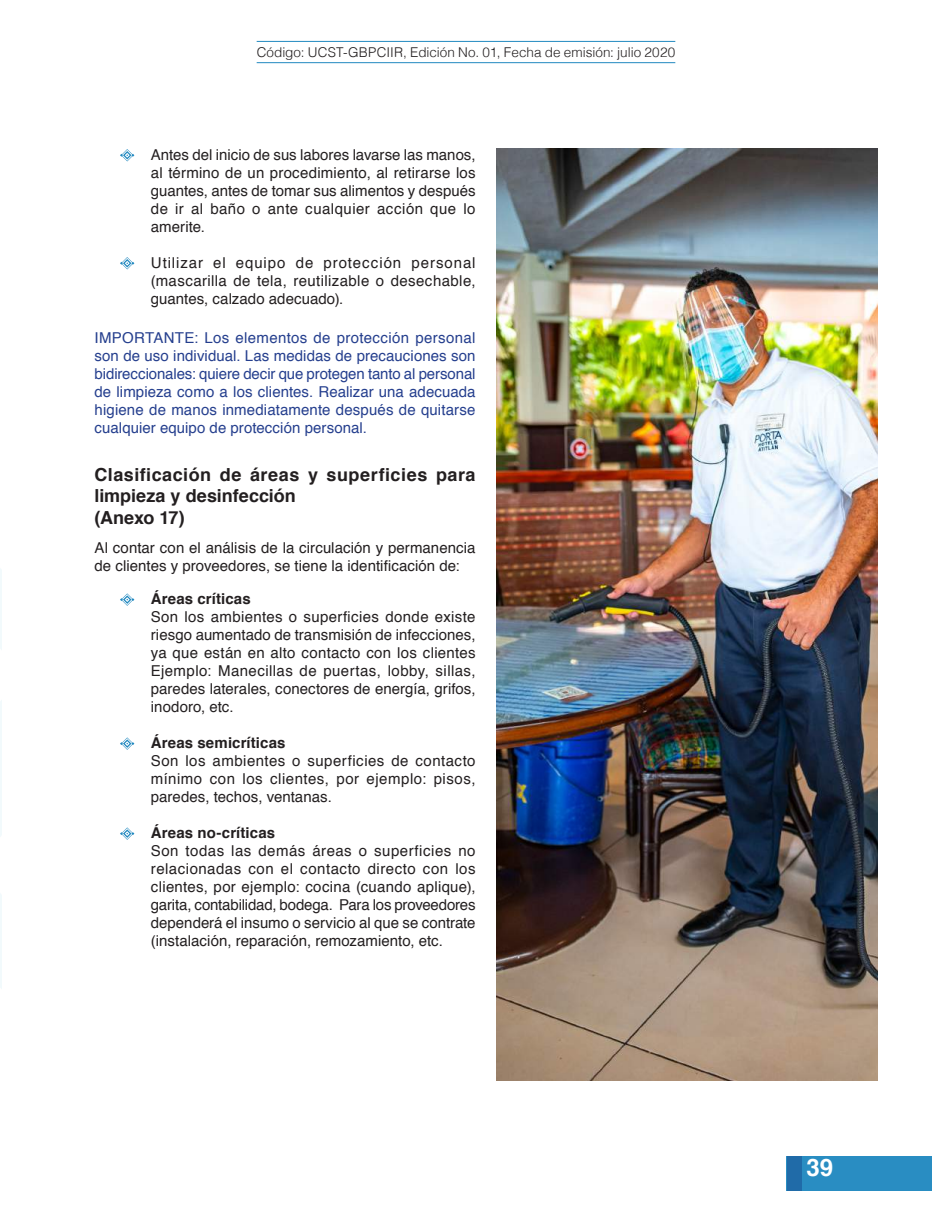
<style>
.page{position:relative;width:932px;height:1215px;background:#fff}
.page>*{position:absolute;margin:0;border:0;box-sizing:border-box;transform-origin:0 0}
.t1{font:700 24px "Helvetica";color:#fff}
.t2{font:700 18px/21.6px "Helvetica";letter-spacing:.02em;color:#231f20}
.t3{font:15px/18px "Helvetica";letter-spacing:.005em;color:#231f20;text-align:justify}
.t4{font:15px/18px "Helvetica";letter-spacing:.005em;color:#253f8e;text-align:justify}
.t5{font:700 15px "Helvetica";letter-spacing:.005em;color:#231f20}
.t6{font:300 13.5px "Helvetica";color:#231f20}
</style>
<div class="page">
<div style="left:786px;top:1156px;width:146px;height:34px;background:#298dc2"></div>
<div style="left:786px;top:1156px;width:15px;height:34px;background:#206ba8"></div>
<hr style="left:257px;top:62px;width:418px;height:1px;background:#2189c0">
<hr style="left:257px;top:41px;width:418px;height:1px;background:#2189c0">
<svg style="left:0;top:569px;width:2px;height:420px"></svg>
<svg style="left:120px;top:149px;width:14px;height:12px"></svg>
<svg style="left:120px;top:257px;width:14px;height:12px"></svg>
<svg style="left:120px;top:593px;width:14px;height:13px"></svg>
<svg style="left:120px;top:737px;width:14px;height:13px"></svg>
<svg style="left:120px;top:827px;width:14px;height:13px"></svg>
<img style="left:497px;top:148px;width:381px;height:933px">
<p class="t6" style="left:257px;top:40px;width:420px">Código: UCST-GBPCIIR, Edición No. 01, Fecha de emisión: julio 2020</p>
<p class="t3" style="left:151px;top:146px;width:326px">Antes del inicio de sus labores lavarse las manos, al término de un procedimiento, al retirarse los guantes, antes de tomar sus alimentos y después de ir al baño o ante cualquier acción que lo amerite.</p>
<p class="t3" style="left:151px;top:254px;width:326px">Utilizar el equipo de protección personal (mascarilla de tela, reutilizable o desechable, guantes, calzado adecuado).</p>
<p class="t4" style="left:94px;top:330px;width:382px">IMPORTANTE: Los elementos de protección personal son de uso individual. Las medidas de precauciones son bidireccionales: quiere decir que protegen tanto al personal de limpieza como a los clientes. Realizar una adecuada higiene de manos inmediatamente después de quitarse cualquier equipo de protección personal.</p>
<p class="t2" style="left:94px;top:464px;width:382px">Clasificación de áreas y superficies para limpieza y desinfección<br>(Anexo 17)</p>
<p class="t3" style="left:94px;top:539px;width:382px">Al contar con el análisis de la circulación y permanencia de clientes y proveedores, se tiene la identificación de:</p>
<p class="t5" style="left:151px;top:587px;width:101px">Áreas críticas</p>
<p class="t3" style="left:151px;top:608px;width:326px">Son los ambientes o superficies donde existe riesgo aumentado de transmisión de infecciones, ya que están en alto contacto con los clientes Ejemplo: Manecillas de puertas, lobby, sillas, paredes laterales, conectores de energía, grifos, inodoro, etc.</p>
<p class="t5" style="left:151px;top:731px;width:136px">Áreas semicríticas</p>
<p class="t3" style="left:151px;top:752px;width:326px">Son los ambientes o superficies de contacto mínimo con los clientes, por ejemplo: pisos, paredes, techos, ventanas.</p>
<p class="t5" style="left:151px;top:821px;width:126px">Áreas no-críticas</p>
<p class="t3" style="left:151px;top:842px;width:326px">Son todas las demás áreas o superficies no relacionadas con el contacto directo con los clientes, por ejemplo: cocina (cuando aplique), garita, contabilidad, bodega. Para los proveedores dependerá el insumo o servicio al que se contrate (instalación, reparación, remozamiento, etc.</p>
<h1 class="t1" style="left:806px;top:1148px;width:28px">39</h1>
</div>
